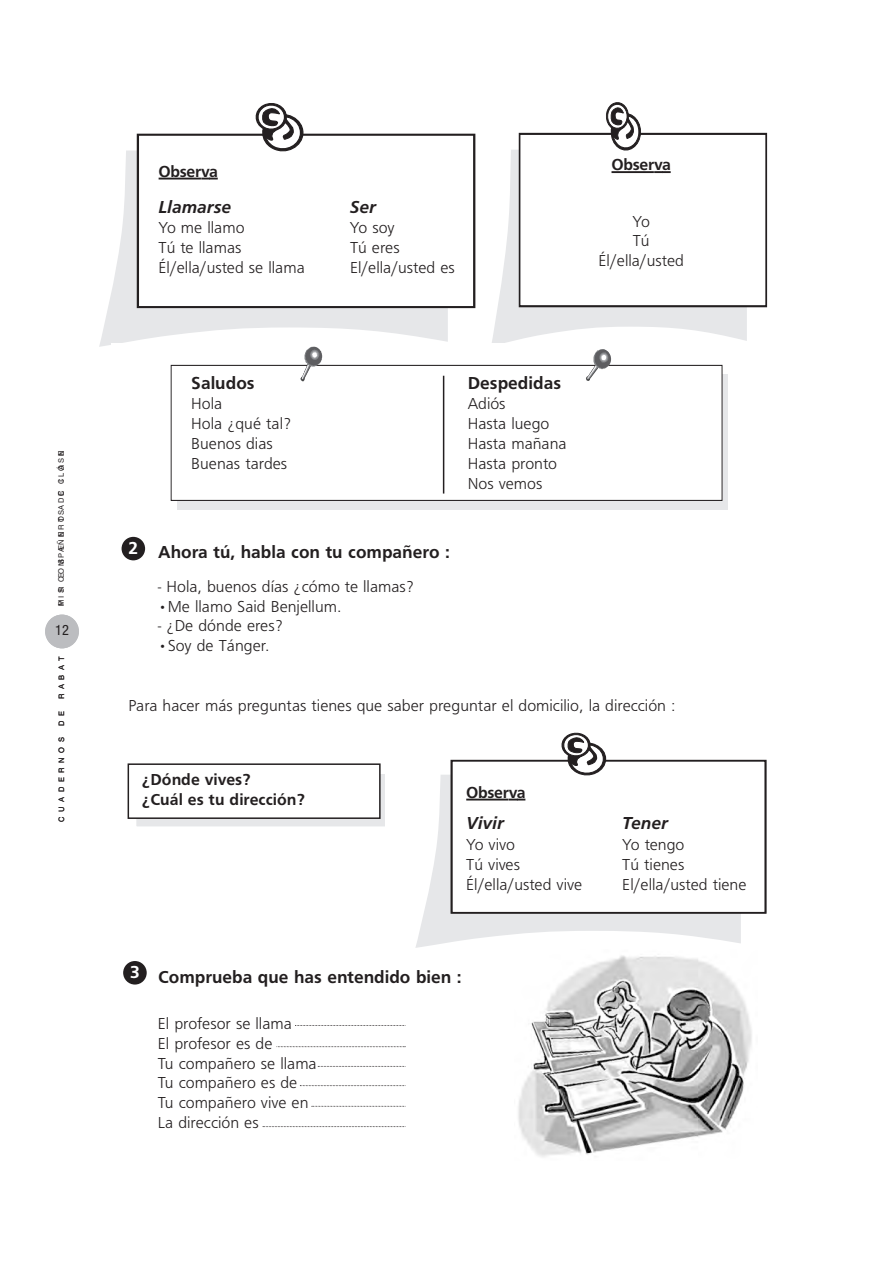
<style>
.page{position:relative;width:893px;height:1263px;background:#fff}
.page>*{position:absolute;margin:0;border:0;box-sizing:border-box;transform-origin:0 0}
.t1{font:18px "Frugal Sans Bold DTC";color:#231f20}
.t2{font:18px "Frugal Sans Bold Italic DTC";color:#231f20}
.t3{font:18px "Frugal Sans Bold DTC";color:#fff}
.t4{font:16.5px/19.8px "Frugal Sans Light DTC";color:#231f20}
.t5{font:16.5px/19.8px "Frugal Sans Bold DTC";color:#231f20}
.t6{font:16.5px "Frugal Sans Bold DTC";letter-spacing:-.02em;color:#231f20}
.t7{font:condensed 14.25px "Helvetica Neue";color:#231f20}
.t8{font:7.5px "Helvetica";letter-spacing:.28em;color:#231f20}
.t9{font:7.5px "Helvetica";letter-spacing:.61em;color:#231f20}
.t10{font:7.5px "Helvetica";letter-spacing:1.165em;color:#231f20}
</style>
<div class="page">
<div style="left:45px;top:615px;width:34px;height:33px;background:#bcbdc0;border-radius:50%"></div>
<div style="left:123px;top:961px;width:24px;height:23px;background:#231f20;border-radius:50%"></div>
<div style="left:136px;top:774px;width:250px;height:52px;background:#e6e7e9"></div>
<div style="left:135px;top:772px;width:253px;height:56px;border:2px solid #fff"></div>
<svg style="left:99px;top:150px;width:349px;height:197px;fill:#e6e7e9"></svg>
<div style="left:138px;top:135px;width:336px;height:172px;background:#fff"></div>
<div style="left:137px;top:134px;width:338px;height:174px;border:2px solid #231f20"></div>
<svg style="left:254px;top:103px;width:50px;height:49px"></svg>
<hr style="left:159px;top:178px;width:42px;height:1px;background:#231f20">
<svg style="left:201px;top:178px;width:17px;height:1px"></svg>
<svg style="left:492px;top:149px;width:255px;height:194px;fill:#e6e7e9"></svg>
<div style="left:520px;top:134px;width:246px;height:172px;background:#fff"></div>
<div style="left:519px;top:133px;width:248px;height:174px;border:2px solid #231f20"></div>
<svg style="left:604px;top:102px;width:37px;height:49px"></svg>
<hr style="left:611px;top:171px;width:43px;height:2px;background:#231f20">
<svg style="left:654px;top:171px;width:17px;height:2px"></svg>
<div style="left:111px;top:344px;width:671px;height:185px;background:#fff"></div>
<div style="left:177px;top:374px;width:551px;height:135px;background:#e6e7e9"></div>
<div style="left:171px;top:365px;width:551px;height:135px;background:#fff"></div>
<div style="left:171px;top:365px;width:551px;height:136px;border:1px solid #231f20"></div>
<svg style="left:586px;top:349px;width:25px;height:32px"></svg>
<svg style="left:300px;top:347px;width:22px;height:34px"></svg>
<hr style="left:443px;top:376px;width:1px;height:117px;background:#231f20">
<div style="left:122px;top:537px;width:23px;height:23px;background:#231f20;border-radius:50%"></div>
<div style="left:128px;top:764px;width:252px;height:54px;background:#fff"></div>
<div style="left:128px;top:763px;width:253px;height:56px;border:2px solid #231f20"></div>
<div style="left:385px;top:723px;width:390px;height:234px;background:#fff"></div>
<svg style="left:415px;top:774px;width:326px;height:174px;fill:#e6e7e9"></svg>
<div style="left:452px;top:761px;width:313px;height:152px;background:#fff"></div>
<div style="left:451px;top:760px;width:315px;height:154px;border:2px solid #231f20"></div>
<svg style="left:560px;top:732px;width:47px;height:44px"></svg>
<hr style="left:466px;top:799px;width:43px;height:1px;background:#231f20">
<svg style="left:509px;top:799px;width:16px;height:1px"></svg>
<svg style="left:295px;top:1025px;width:111px;height:1px"></svg>
<svg style="left:276px;top:1046px;width:130px;height:1px"></svg>
<svg style="left:318px;top:1066px;width:88px;height:1px"></svg>
<svg style="left:300px;top:1085px;width:106px;height:1px"></svg>
<svg style="left:312px;top:1106px;width:94px;height:1px"></svg>
<svg style="left:263px;top:1126px;width:143px;height:1px"></svg>
<img style="left:518px;top:955px;width:234px;height:202px">
<p class="t10" style="left:57px;top:606px;width:156px;rotate:-90deg">PRESENTACIÓN</p>
<p class="t7" style="left:55px;top:625px;width:15px">12</p>
<p class="t8" style="left:57px;top:606px;width:156px;rotate:-90deg">MIS COMPAÑEROS DE CLASE</p>
<p class="t9" style="left:57px;top:699px;width:44px;rotate:-90deg">RABAT</p>
<p class="t9" style="left:57px;top:726px;width:17px;rotate:-90deg">D E</p>
<p class="t9" style="left:57px;top:822px;width:86px;rotate:-90deg">CUADERNOS</p>
<p class="t6" style="left:159px;top:161px;width:61px">Observa</p>
<p class="t2" style="left:159px;top:196px;width:74px">Llamarse</p>
<p class="t2" style="left:350px;top:196px;width:28px">Ser</p>
<p class="t4" style="left:159px;top:218px;width:87px">Yo me llamo</p>
<p class="t4" style="left:350px;top:218px;width:46px">Yo soy</p>
<p class="t4" style="left:159px;top:237px;width:84px">Tú te llamas</p>
<p class="t4" style="left:350px;top:237px;width:51px">Tú eres</p>
<p class="t4" style="left:159px;top:257px;width:148px">Él/ella/usted se llama</p>
<p class="t4" style="left:350px;top:257px;width:106px">El/ella/usted es</p>
<p class="t6" style="left:611px;top:155px;width:61px">Observa</p>
<p class="t4" style="left:599px;top:211px;width:87px;text-align:center">Yo<br>Tú<br>Él/ella/usted</p>
<p class="t1" style="left:191px;top:372px;width:65px">Saludos</p>
<p class="t4" style="left:191px;top:394px;width:101px">Hola<br>Hola ¿qué tal?<br>Buenos dias<br>Buenas tardes</p>
<p class="t1" style="left:468px;top:372px;width:95px">Despedidas</p>
<p class="t4" style="left:468px;top:394px;width:100px">Adiós<br>Hasta luego<br>Hasta mañana<br>Hasta pronto<br>Nos vemos</p>
<p class="t3" style="left:129px;top:538px;width:11px">2</p>
<p class="t1" style="left:158px;top:542px;width:293px">Ahora tú, habla con tu compañero :</p>
<p class="t4" style="left:158px;top:576px;width:258px">- Hola, buenos días ¿cómo te llamas?</p>
<p class="t4" style="left:158px;top:596px;width:185px">•Me llamo Said Benjellum.</p>
<p class="t4" style="left:158px;top:616px;width:126px">- ¿De dónde eres?</p>
<p class="t4" style="left:158px;top:636px;width:113px">•Soy de Tánger.</p>
<p class="t4" style="left:129px;top:695px;width:548px">Para hacer más preguntas tienes que saber preguntar el domicilio, la dirección :</p>
<p class="t5" style="left:142px;top:769px;width:164px">¿Dónde vives?<br>¿Cuál es tu dirección?</p>
<p class="t6" style="left:466px;top:782px;width:61px">Observa</p>
<p class="t2" style="left:466px;top:812px;width:39px">Vivir</p>
<p class="t2" style="left:622px;top:812px;width:47px">Tener</p>
<p class="t4" style="left:466px;top:834px;width:50px">Yo vivo</p>
<p class="t4" style="left:622px;top:834px;width:64px">Yo tengo</p>
<p class="t4" style="left:466px;top:854px;width:55px">Tú vives</p>
<p class="t4" style="left:622px;top:854px;width:64px">Tú tienes</p>
<p class="t4" style="left:466px;top:874px;width:117px">Él/ella/usted vive</p>
<p class="t4" style="left:622px;top:874px;width:126px">El/ella/usted tiene</p>
<p class="t3" style="left:130px;top:961px;width:11px">3</p>
<p class="t1" style="left:158px;top:966px;width:305px">Comprueba que has entendido bien :</p>
<p class="t4" style="left:158px;top:1013px;width:160px">El profesor se llama<br>El profesor es de<br>Tu compañero se llama<br>Tu compañero es de<br>Tu compañero vive en<br>La dirección es</p>
</div>
